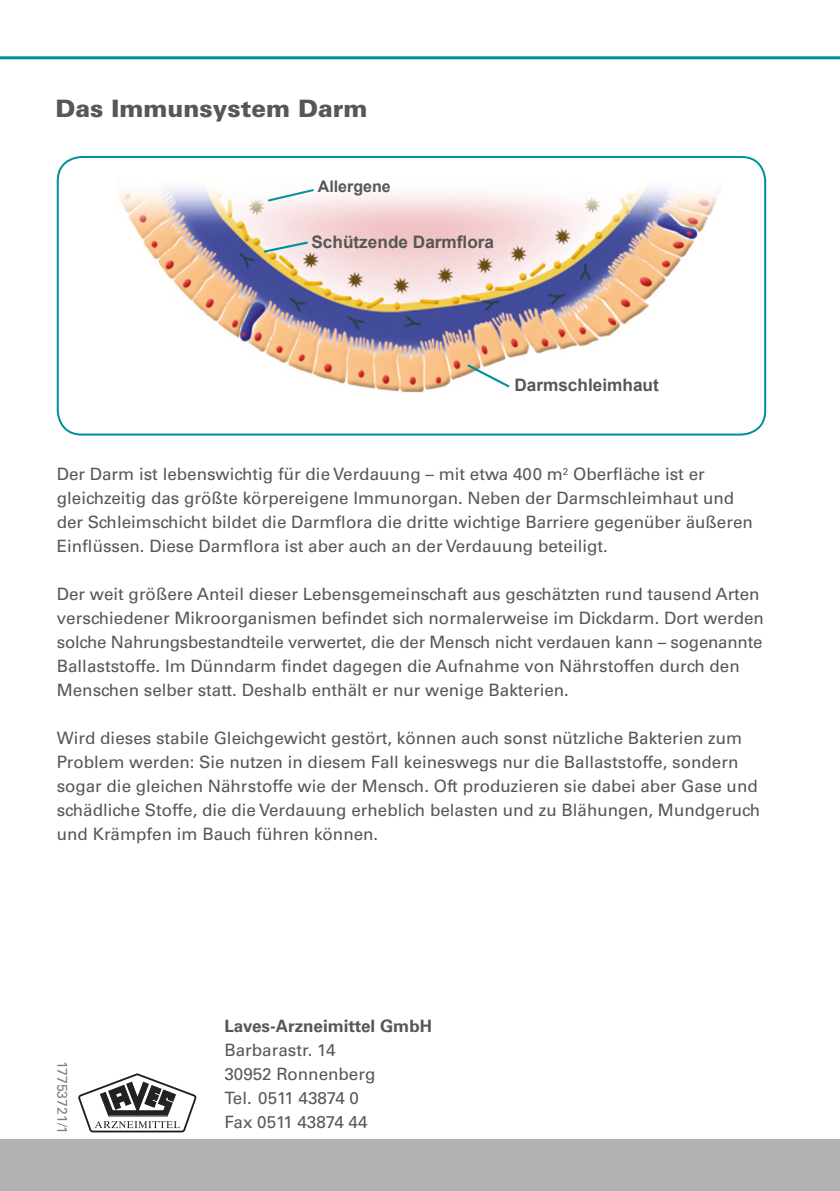
<style>
.page{position:relative;width:840px;height:1191px;background:#fff}
.page>*{position:absolute;margin:0;border:0;box-sizing:border-box;transform-origin:0 0}
.t1{font:900 24px "Univers LT Std";color:#575756}
.t2{font:700 17.2px "Arial";color:#575756}
.t3{font:17px/24px "Univers LT Std";color:#575756}
.t4{font:700 17px "Univers LT Std";color:#575756}
.t5{font:700 16px "Arial";color:#575756}
.t6{font:14px "Univers LT Std";color:#7e7e7e}
</style>
<div class="page">
<img style="left:118px;top:187px;width:609px;height:249px">
<div style="left:57px;top:156px;width:708px;height:279px;border:2px solid #00909d;border-radius:24px"></div>
<svg style="left:464px;top:362px;width:47px;height:27px"></svg>
<svg style="left:265px;top:188px;width:51px;height:15px"></svg>
<svg style="left:261px;top:240px;width:49px;height:14px"></svg>
<div style="left:0;top:1140px;width:839px;height:51px;background:#b2b2b2"></div>
<svg style="left:78px;top:1073px;width:118px;height:59px"></svg>
<hr style="left:0;top:56px;width:839px;height:3px;background:#00909d">
<h1 class="t1" style="left:55px;top:93px;width:313px">Das Immunsystem Darm</h1>
<p class="t5" style="left:317px;top:175px;width:74px">Allergene</p>
<p class="t2" style="left:311px;top:230px;width:184px">Schützende Darmflora</p>
<p class="t2" style="left:514px;top:373px;width:146px">Darmschleimhaut</p>
<p class="t3" style="left:57px;top:462px;width:697px">Der Darm ist lebenswichtig für die Verdauung – mit etwa 400 m<sup>2</sup> Oberfläche ist er gleichzeitig das größte körpereigene Immunorgan. Neben der Darmschleimhaut und der Schleimschicht bildet die Darmflora die dritte wichtige Barriere gegenüber äußeren Einflüssen. Diese Darmflora ist aber auch an der Verdauung beteiligt.</p>
<p class="t3" style="left:57px;top:582px;width:708px">Der weit größere Anteil dieser Lebensgemeinschaft aus geschätzten rund tausend Arten verschiedener Mikroorganismen befindet sich normalerweise im Dickdarm. Dort werden solche Nahrungsbestandteile verwertet, die der Mensch nicht verdauen kann – sogenannte Ballaststoffe. Im Dünndarm findet dagegen die Aufnahme von Nährstoffen durch den Menschen selber statt. Deshalb enthält er nur wenige Bakterien.</p>
<p class="t3" style="left:57px;top:726px;width:704px">Wird dieses stabile Gleichgewicht gestört, können auch sonst nützliche Bakterien zum Problem werden: Sie nutzen in diesem Fall keineswegs nur die Ballaststoffe, sondern sogar die gleichen Nährstoffe wie der Mensch. Oft produzieren sie dabei aber Gase und schädliche Stoffe, die die Verdauung erheblich belasten und zu Blähungen, Mundgeruch und Krämpfen im Bauch führen können.</p>
<p class="t6" style="left:71px;top:1060px;width:75px;rotate:90deg">17753721/1</p>
<p class="t4" style="left:224px;top:1016px;width:209px">Laves-Arzneimittel GmbH</p>
<p class="t3" style="left:224px;top:1038px;width:152px">Barbarastr. 14<br>30952 Ronnenberg<br>Tel. 0511 43874 0<br>Fax 0511 43874 44</p>
</div>
